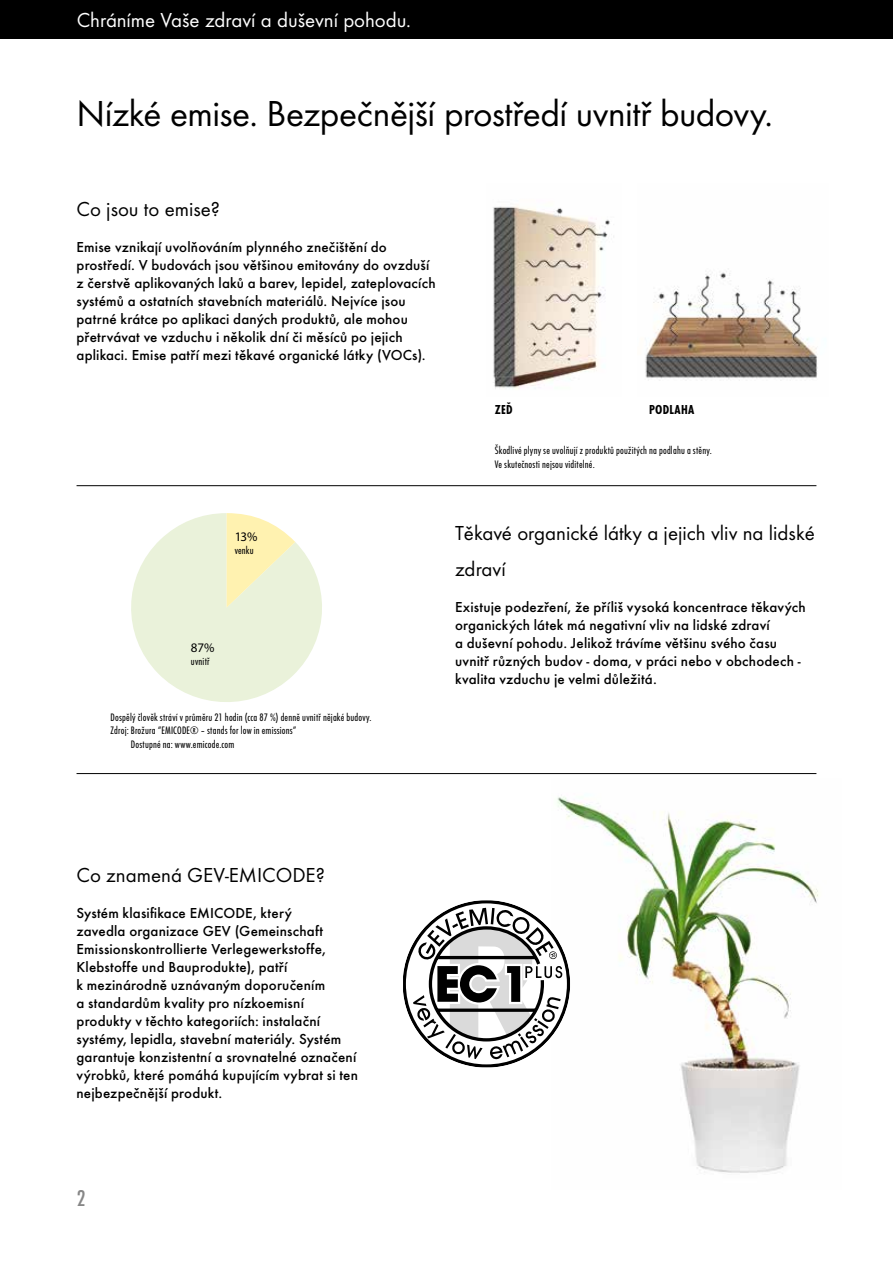
<style>
.page{position:relative;width:893px;height:1263px;background:#fff}
.page>*{position:absolute;margin:0;border:0;box-sizing:border-box;transform-origin:0 0}
.t1{font:37.5px "Futura TOT";letter-spacing:-.015em;color:#000}
.t2{font:21px/36px "Futura TOT";color:#000}
.t3{font:21px "Futura TOT";letter-spacing:-.005em;color:#fff}
.t4{font:condensed 21px "Futura Std";color:#878787}
.t5{font:500 15px/18px "Futura TOT";letter-spacing:.01em;color:#000}
.t6{font:700 condensed 13.5px "Futura TOT";letter-spacing:.02em;color:#000}
.t7{font:13.05px "Myriad Pro";color:#000}
.t8{font:condensed 11.25px/13.5px "Futura TOT";letter-spacing:.015em;color:#000}
</style>
<div class="page">
<img style="left:557px;top:797px;width:262px;height:376px">
<svg style="left:131px;top:513px;width:191px;height:189px"></svg>
<div style="left:0;top:0;width:893px;height:38px;background:#000"></div>
<hr style="left:77px;top:773px;width:739px;height:1px;background:#000">
<hr style="left:77px;top:485px;width:739px;height:1px;background:#000">
<svg style="left:403px;top:900px;width:167px;height:167px"></svg>
<img style="left:493px;top:205px;width:121px;height:184px">
<img style="left:645px;top:271px;width:173px;height:110px">
<h2 class="t3" style="left:77px;top:7px;width:336px">Chráníme Vaše zdraví a duševní pohodu.</h2>
<h1 class="t1" style="left:77px;top:91px;width:698px">Nízké emise. Bezpečnější prostředí uvnitř budovy.</h1>
<h2 class="t2" style="left:77px;top:191px;width:145px">Co jsou to emise?</h2>
<p class="t5" style="left:77px;top:238px;width:361px">Emise vznikají uvolňováním plynného znečištění do prostředí. V budovách jsou většinou emitovány do ovzduší z čerstvě aplikovaných laků a barev, lepidel, zateplovacích systémů a ostatních stavebních materiálů. Nejvíce jsou patrné krátce po aplikaci daných produktů, ale mohou přetrvávat ve vzduchu i několik dní či měsíců po jejich aplikaci. Emise patří mezi těkavé organické látky (VOCs).</p>
<p class="t6" style="left:495px;top:402px;width:19px">ZEĎ</p>
<p class="t6" style="left:649px;top:402px;width:47px">PODLAHA</p>
<p class="t8" style="left:495px;top:444px;width:218px">Škodlivé plyny se uvolňují z produktů použitých na podlahu a stěny.<br>Ve skutečnosti nejsou viditelné.</p>
<p class="t7" style="left:235px;top:528px;width:24px">13%</p>
<p class="t8" style="left:235px;top:544px;width:21px">venku</p>
<p class="t7" style="left:191px;top:639px;width:25px">87%</p>
<p class="t8" style="left:191px;top:655px;width:20px">uvnitř</p>
<p class="t8" style="left:111px;top:710px;width:262px">Dospělý člověk stráví v průměru 21 hodin (cca 87 %) denně uvnitř nějaké budovy.</p>
<p class="t8" style="left:111px;top:724px;width:187px">Zdroj: Brožura “EMICODE® – stands for low in emissions”</p>
<p class="t8" style="left:131px;top:737px;width:105px">Dostupné na: www.emicode.com</p>
<h2 class="t2" style="left:455px;top:515px;width:361px">Těkavé organické látky a jejich vliv na lidské zdraví</h2>
<p class="t5" style="left:455px;top:598px;width:352px">Existuje podezření, že příliš vysoká koncentrace těkavých organických látek má negativní vliv na lidské zdraví<br>a duševní pohodu. Jelikož trávíme většinu svého času uvnitř různých budov - doma, v práci nebo v obchodech - kvalita vzduchu je velmi důležitá.</p>
<h2 class="t2" style="left:77px;top:857px;width:250px">Co znamená GEV-EMICODE?</h2>
<p class="t5" style="left:77px;top:904px;width:283px">Systém klasifikace EMICODE, který<br>zavedla organizace GEV (Gemeinschaft Emissionskontrollierte Verlegewerkstoffe, Klebstoffe und Bauprodukte), patří<br>k mezinárodně uznávaným doporučením<br>a standardům kvality pro nízkoemisní produkty v těchto kategoriích: instalační systémy, lepidla, stavební materiály. Systém garantuje konzistentní a srovnatelné označení výrobků, které pomáhá kupujícím vybrat si ten nejbezpečnější produkt.</p>
<h2 class="t4" style="left:77px;top:1186px;width:10px">2</h2>
</div>
